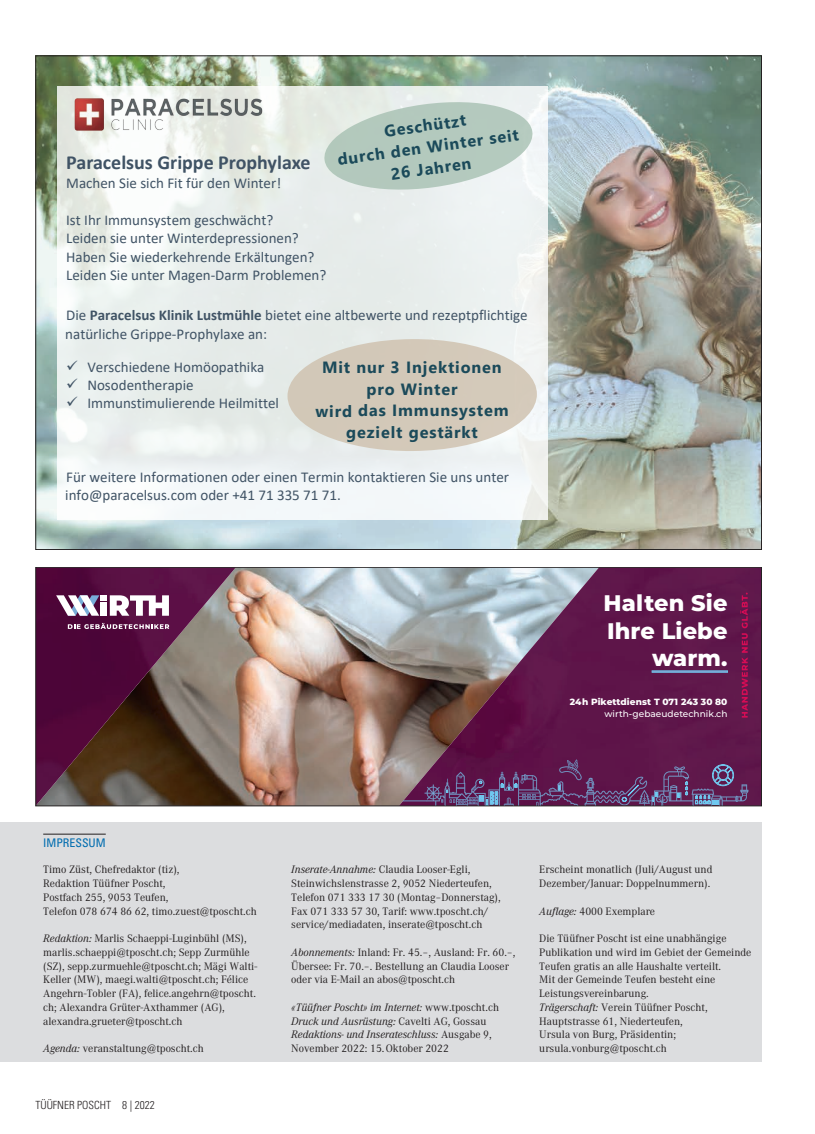
<style>
.page{position:relative;width:815px;height:1134px;background:#fff}
.page>*{position:absolute;margin:0;border:0;box-sizing:border-box;transform-origin:0 0}
.t1{font:800 22.5px/27.5px "Montserrat";letter-spacing:.005em;color:#fff;text-align:right}
.t2{font:700 20px "Calibri";color:#405365}
.t3{font:700 16.25px/21.6px "Leelawadee UI";letter-spacing:.05em;color:#1b4a5a;text-align:center}
.t4{font:15px/18.4px "Calibri";color:#405365}
.t5{font:condensed 11.88px "Univers LT Std";color:#006caf}
.t6{font:300 condensed 11.25px "Univers LT Std";color:#231f20}
.t7{font:10.62px/13.8px "Corporate ABQ Regular 2";color:#231f20}
.t8{font:italic 10.62px/13.8px "Corporate ABQ";color:#231f20}
.t9{font:800 9px "Montserrat";letter-spacing:.01em;color:#fff}
.t10{font:500 9px "Montserrat";letter-spacing:.005em;color:#fff}
.s1{font-weight:700}
.s2{font-family:"Corporate ABQ";font-style:italic}
.s3{font-family:"Corporate ABQ Regular 2";font-style:normal}
</style>
<div class="page">
<div style="left:0;top:822px;width:762px;height:239px;background:#dcdddf"></div>
<hr style="left:43px;top:834px;width:63px;height:1px;background:#231f20">
<img style="left:37px;top:58px;width:723px;height:490px">
<div style="left:57px;top:86px;width:490px;height:434px;background:#fff;opacity:.82"></div>
<img style="left:71px;top:95px;width:194px;height:39px">
<svg style="left:287px;top:339px;width:250px;height:112px;background:#d8d1c4"></svg>
<svg style="left:323px;top:101px;width:211px;height:90px;background:#c2d3ca"></svg>
<img style="left:236px;top:569px;width:163px;height:235px">
<img style="left:37px;top:569px;width:199px;height:235px">
<img style="left:399px;top:569px;width:361px;height:235px">
<div style="left:100px;top:602px;width:7px;height:14px;background:#fff"></div>
<div style="left:100px;top:595px;width:7px;height:6px;background:#fff"></div>
<svg style="left:56px;top:595px;width:43px;height:21px"></svg>
<svg style="left:68px;top:623px;width:101px;height:6px"></svg>
<svg style="left:110px;top:595px;width:59px;height:21px"></svg>
<svg style="left:403px;top:759px;width:345px;height:48px;background:#663564"></svg>
<svg style="left:740px;top:593px;width:8px;height:125px"></svg>
<div style="left:652px;top:671px;width:76px;height:1px;border:1px solid #6ed0f6"></div>
<hr style="left:652px;top:671px;width:75px;height:1px;background:#78acd8">
<div style="left:35px;top:567px;width:727px;height:239px;border:1px solid #231f20"></div>
<svg style="left:67px;top:360px;width:10px;height:10px"></svg>
<svg style="left:67px;top:378px;width:10px;height:10px"></svg>
<svg style="left:67px;top:397px;width:10px;height:10px"></svg>
<h3 class="t3" style="left:333px;top:127px;width:184px;rotate:-8deg">Geschützt<br>durch den Winter seit<br>26 Jahren</h3>
<h2 class="t2" style="left:66px;top:148px;width:246px">Paracelsus Grippe Prophylaxe</h2>
<h3 class="t4" style="left:66px;top:174px;width:217px">Machen Sie sich Fit für den Winter!</h3>
<h3 class="t4" style="left:66px;top:210px;width:262px">Ist Ihr Immunsystem geschwächt?<br>Leiden sie unter Winterdepressionen?<br>Haben Sie wiederkehrende Erkältungen?<br>Leiden Sie unter Magen-Darm Problemen?</h3>
<h3 class="t4" style="left:65px;top:306px;width:464px">Die <span class="s1">Paracelsus Klinik Lustmühle</span> bietet eine altbewerte und rezeptpflichtige natürliche Grippe-Prophylaxe an:</h3>
<h3 class="t4" style="left:87px;top:357px;width:193px">Verschiedene Homöopathika<br>Nosodentherapie<br>Immunstimulierende Heilmittel</h3>
<h3 class="t3" style="left:315px;top:356px;width:195px">Mit nur 3 Injektionen pro Winter<br>wird das Immunsystem gezielt gestärkt</h3>
<h3 class="t4" style="left:65px;top:467px;width:445px">Für weitere Informationen oder einen Termin kontaktieren Sie uns unter info@paracelsus.com oder +41 71 335 71 71.</h3>
<h1 class="t1" style="left:604px;top:588px;width:125px">Halten Sie<br>Ihre Liebe warm.</h1>
<p class="t9" style="left:570px;top:695px;width:159px">24h Pikettdienst T 071 243 30 80</p>
<p class="t10" style="left:604px;top:708px;width:125px">wirth-gebaeudetechnik.ch</p>
<p class="t5" style="left:43px;top:835px;width:64px">IMPRESSUM</p>
<p class="t7" style="left:43px;top:863px;width:215px">Timo Züst, Chefredaktor (tiz),<br>Redaktion Tüüfner Poscht,<br>Postfach 255, 9053 Teufen,<br>Telefon 078 674 86 62, timo.zuest@tposcht.ch</p>
<p class="t7" style="left:43px;top:931px;width:216px"><span class="s2">Redaktion:</span> Marlis Schaeppi-Luginbühl (MS), marlis.schaeppi@tposcht.ch; Sepp Zurmühle (SZ), sepp.zurmuehle@tposcht.ch; Mägi Walti-Keller (MW), maegi.walti@tposcht.ch; Félice Angehrn-Tobler (FA), felice.angehrn@tposcht. ch; Alexandra Grüter-Axthammer (AG), alexandra.grueter@tposcht.ch</p>
<p class="t7" style="left:43px;top:1041px;width:162px"><span class="s2">Agenda:</span> veranstaltung@tposcht.ch</p>
<p class="t6" style="left:35px;top:1098px;width:121px">TÜÜFNER POSCHT 8 | 2022</p>
<p class="t7" style="left:291px;top:863px;width:211px"><span class="s2">Inserate-Annahme:</span> Claudia Looser-Egli, Steinwichslenstrasse 2, 9052 Niederteufen, Telefon 071 333 17 30 (Montag–Donnerstag), Fax 071 333 57 30, Tarif: www.tposcht.ch/ service/mediadaten, inserate@tposcht.ch</p>
<p class="t7" style="left:291px;top:945px;width:226px"><span class="s2">Abonnements:</span> Inland: Fr. 45.–, Ausland: Fr. 60.–,<br>Übersee: Fr. 70.–. Bestellung an Claudia Looser oder via E-Mail an abos@tposcht.ch</p>
<p class="t8" style="left:291px;top:1000px;width:209px">«Tüüfner Poscht» im Internet: <span class="s3">www.tposcht.ch<br></span>Druck und Ausrüstung: <span class="s3">Cavelti AG, Gossau<br></span>Redaktions- und Inserateschluss: <span class="s3">Ausgabe 9,</span></p>
<p class="t7" style="left:291px;top:1041px;width:159px">November 2022: 15.Oktober 2022</p>
<p class="t7" style="left:539px;top:863px;width:175px">Erscheint monatlich (Juli/August und<br>Dezember/Januar: Doppelnummern).</p>
<p class="t7" style="left:539px;top:904px;width:117px"><span class="s2">Auflage:</span> 4000 Exemplare</p>
<p class="t7" style="left:539px;top:932px;width:214px">Die Tüüfner Poscht ist eine unabhängige Publikation und wird im Gebiet der Gemeinde Teufen gratis an alle Haushalte verteilt.<br>Mit der Gemeinde Teufen besteht eine Leistungsvereinbarung.<br><span class="s2">Trägerschaft:</span> Verein Tüüfner Poscht, Hauptstrasse 61, Niederteufen,<br>Ursula von Burg, Präsidentin; ursula.vonburg@tposcht.ch</p>
</div>
